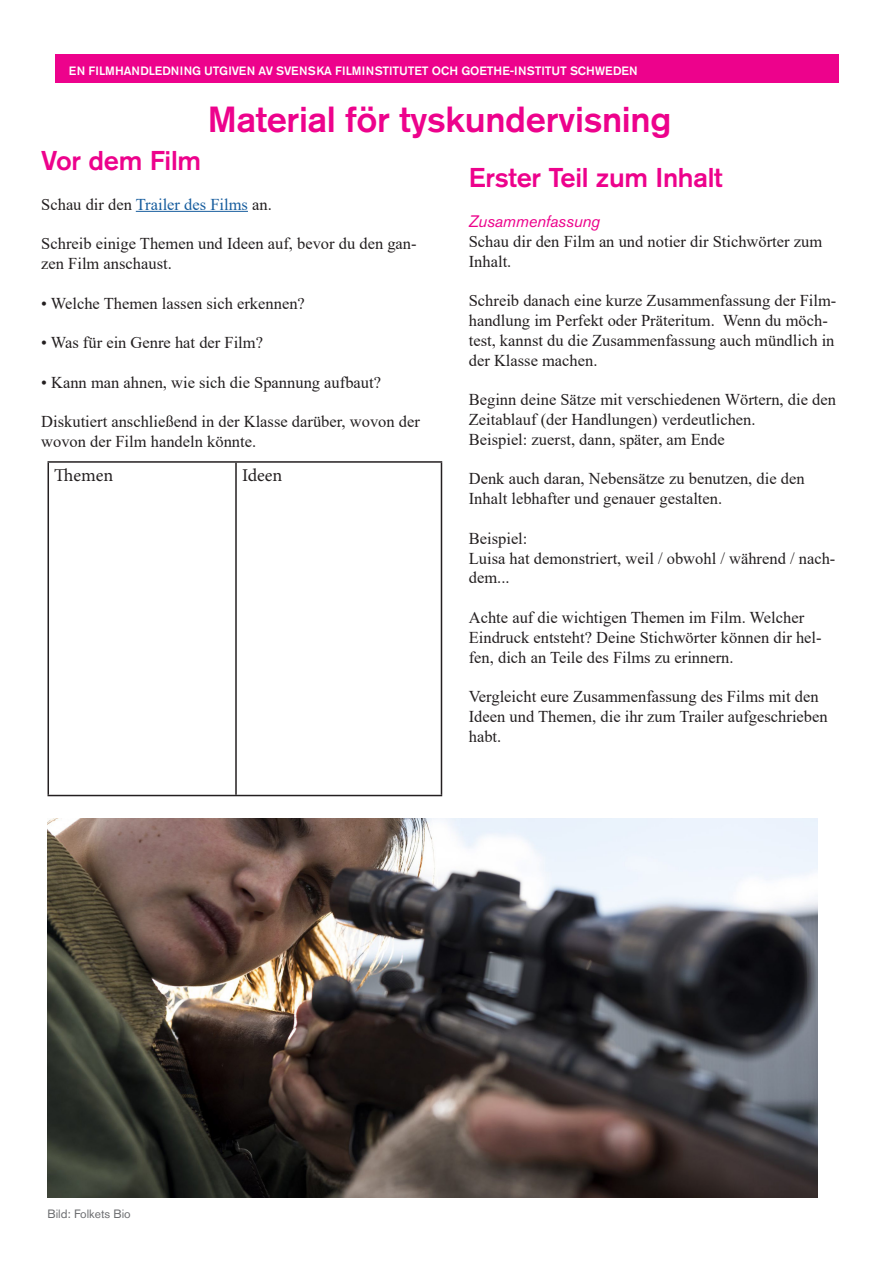
<style>
.page{position:relative;width:893px;height:1263px;background:#fff}
.page>*{position:absolute;margin:0;border:0;box-sizing:border-box;transform-origin:0 0}
.t1{font:500 36px "Akzidenz Grotesk Pro";letter-spacing:-.01em;color:#ed028c}
.t2{font:500 27px "Akzidenz Grotesk Pro";letter-spacing:-.01em;color:#ed028c}
.t3{font:18px "Minion Pro";color:#231f20}
.t4{font:16.5px/19.8px "Times New Roman";color:#231f20}
.t5{font:16.5px "Times New Roman";color:#175d9e}
.t6{font:italic 16.5px "Akzidenz Grotesk Pro";letter-spacing:-.01em;color:#ed028c}
.t7{font:500 12px "Akzidenz Grotesk Pro";letter-spacing:-.01em;color:#fff}
.t8{font:12px "Akzidenz Grotesk Pro";color:#6c6d70}
.s1{color:#231f20}
</style>
<div class="page">
<div style="left:55px;top:55px;width:783px;height:28px;background:#ed028c"></div>
<hr style="left:136px;top:211px;width:112px;height:1px;background:#175d9e">
<img style="left:48px;top:819px;width:769px;height:378px">
<hr style="left:48px;top:461px;width:188px;height:2px;background:#231f20">
<hr style="left:48px;top:463px;width:1px;height:332px;background:#231f20">
<hr style="left:236px;top:461px;width:206px;height:2px;background:#231f20">
<hr style="left:235px;top:463px;width:2px;height:332px;background:#231f20">
<hr style="left:441px;top:463px;width:1px;height:332px;background:#231f20">
<hr style="left:48px;top:795px;width:188px;height:1px;background:#231f20">
<hr style="left:236px;top:795px;width:206px;height:1px;background:#231f20">
<p class="t7" style="left:69px;top:63px;width:570px">EN FILMHANDLEDNING UTGIVEN AV SVENSKA FILMINSTITUTET OCH GOETHE-INSTITUT SCHWEDEN</p>
<p class="t1" style="left:208px;top:96px;width:465px">Material för tyskundervisning</p>
<p class="t2" style="left:41px;top:143px;width:161px">Vor dem Film</p>
<p class="t5" style="left:41px;top:192px;width:232px"><span class="s1">Schau dir den</span> Trailer des Films <span class="s1">an.</span></p>
<p class="t4" style="left:41px;top:233px;width:377px">Schreib einige Themen und Ideen auf, bevor du den gan&shy;zen Film anschaust.</p>
<p class="t4" style="left:41px;top:293px;width:265px">• Welche Themen lassen sich erkennen?</p>
<p class="t4" style="left:41px;top:332px;width:223px">• Was für ein Genre hat der Film?</p>
<p class="t4" style="left:41px;top:372px;width:341px">• Kann man ahnen, wie sich die Spannung aufbaut?</p>
<p class="t4" style="left:41px;top:411px;width:380px">Diskutiert anschließend in der Klasse darüber, wovon der wovon der Film handeln könnte.</p>
<p class="t3" style="left:54px;top:463px;width:61px">Themen</p>
<p class="t3" style="left:242px;top:463px;width:42px">Ideen</p>
<p class="t2" style="left:469px;top:160px;width:255px">Erster Teil zum Inhalt</p>
<p class="t6" style="left:469px;top:211px;width:133px">Zusammenfassung</p>
<p class="t4" style="left:469px;top:231px;width:355px">Schau dir den Film an und notier dir Stichwörter zum<br>Inhalt.</p>
<p class="t4" style="left:469px;top:290px;width:369px">Schreib danach eine kurze Zusammenfassung der Film&shy;handlung im Perfekt oder Präteritum. Wenn du möch&shy;test, kannst du die Zusammenfassung auch mündlich in der Klasse machen.</p>
<p class="t4" style="left:469px;top:389px;width:369px">Beginn deine Sätze mit verschiedenen Wörtern, die den<br>Zeitablauf (der Handlungen) verdeutlichen.</p>
<p class="t4" style="left:469px;top:429px;width:257px">Beispiel: zuerst, dann, später, am Ende</p>
<p class="t4" style="left:469px;top:468px;width:337px">Denk auch daran, Nebensätze zu benutzen, die den<br>Inhalt lebhafter und genauer gestalten.</p>
<p class="t4" style="left:469px;top:528px;width:60px">Beispiel:</p>
<p class="t4" style="left:469px;top:548px;width:368px">Luisa hat demonstriert, weil / obwohl / während / nach&shy;dem...</p>
<p class="t4" style="left:469px;top:607px;width:354px">Achte auf die wichtigen Themen im Film. Welcher<br>Eindruck entsteht? Deine Stichwörter können dir hel&shy;fen, dich an Teile des Films zu erinnern.</p>
<p class="t4" style="left:469px;top:686px;width:360px">Vergleicht eure Zusammenfassung des Films mit den<br>Ideen und Themen, die ihr zum Trailer aufgeschrieben habt.</p>
<p class="t8" style="left:48px;top:1206px;width:85px">Bild: Folkets Bio</p>
</div>
